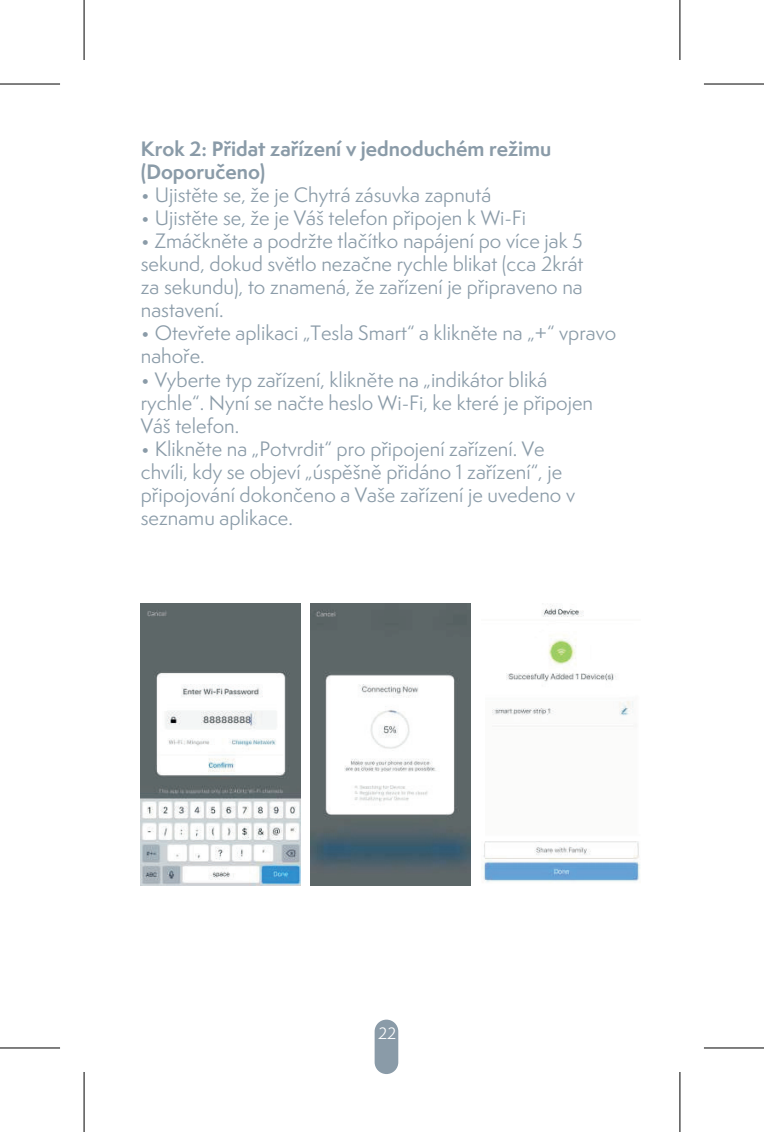
<style>
.page{position:relative;width:764px;height:1132px;background:#fff}
.page>*{position:absolute;margin:0;border:0;box-sizing:border-box;transform-origin:0 0}
.t1{font:19.2px/23.2px "Semplicita Pro";color:#8a9ba8}
.t2{font:700 19.2px/23.2px "Semplicita Pro";color:#8a9ba8}
.t3{font:15.2px "Semplicita Pro";color:#fff}
</style>
<div class="page">
<div style="left:374px;top:1019px;width:24px;height:55px;background:#8a9ba8;border-radius:12px"></div>
<img style="left:141px;top:603px;width:159px;height:283px">
<img style="left:311px;top:603px;width:159px;height:283px">
<img style="left:481px;top:604px;width:159px;height:278px">
<svg style="left:0;top:1048px;width:60px;height:1px"></svg>
<svg style="left:704px;top:1048px;width:59px;height:1px"></svg>
<svg style="left:680px;top:0;width:1px;height:60px"></svg>
<svg style="left:680px;top:1072px;width:1px;height:60px"></svg>
<hr style="left:0;top:83px;width:60px;height:2px;background:#000">
<hr style="left:703px;top:83px;width:60px;height:2px;background:#000">
<hr style="left:0;top:1047px;width:60px;height:1px;background:#000">
<hr style="left:703px;top:1047px;width:60px;height:1px;background:#000">
<hr style="left:83px;top:0;width:2px;height:60px;background:#000">
<hr style="left:83px;top:1072px;width:2px;height:60px;background:#000">
<hr style="left:679px;top:0;width:1px;height:60px;background:#000">
<hr style="left:679px;top:1072px;width:1px;height:60px;background:#000">
<p class="t2" style="left:141px;top:137px;width:412px">Krok 2: Přidat zařízení v jednoduchém režimu (Doporučeno)</p>
<p class="t1" style="left:141px;top:183px;width:352px">• Ujistěte se, že je Chytrá zásuvka zapnutá</p>
<p class="t1" style="left:141px;top:206px;width:386px">• Ujistěte se, že je Váš telefon připojen k Wi-Fi</p>
<p class="t1" style="left:141px;top:229px;width:444px;text-align:justify">• Zmáčkněte a podržte tlačítko napájení po více jak 5 sekund, dokud světlo nezačne rychle blikat (cca 2krát za sekundu), to znamená, že zařízení je připraveno na nastavení.</p>
<p class="t1" style="left:141px;top:321px;width:477px">• Otevřete aplikaci „Tesla Smart“ a klikněte na „+“ vpravo nahoře.</p>
<p class="t1" style="left:141px;top:367px;width:453px">• Vyberte typ zařízení, klikněte na „indikátor bliká rychle“. Nyní se načte heslo Wi-Fi, ke které je připojen<br>Váš telefon.</p>
<p class="t1" style="left:141px;top:437px;width:435px">• Klikněte na „Potvrdit“ pro připojení zařízení. Ve chvíli, kdy se objeví „úspěšně přidáno 1 zařízení“, je připojování dokončeno a Vaše zařízení je uvedeno v seznamu aplikace.</p>
<p class="t3" style="left:378px;top:1022px;width:20px">22</p>
</div>
